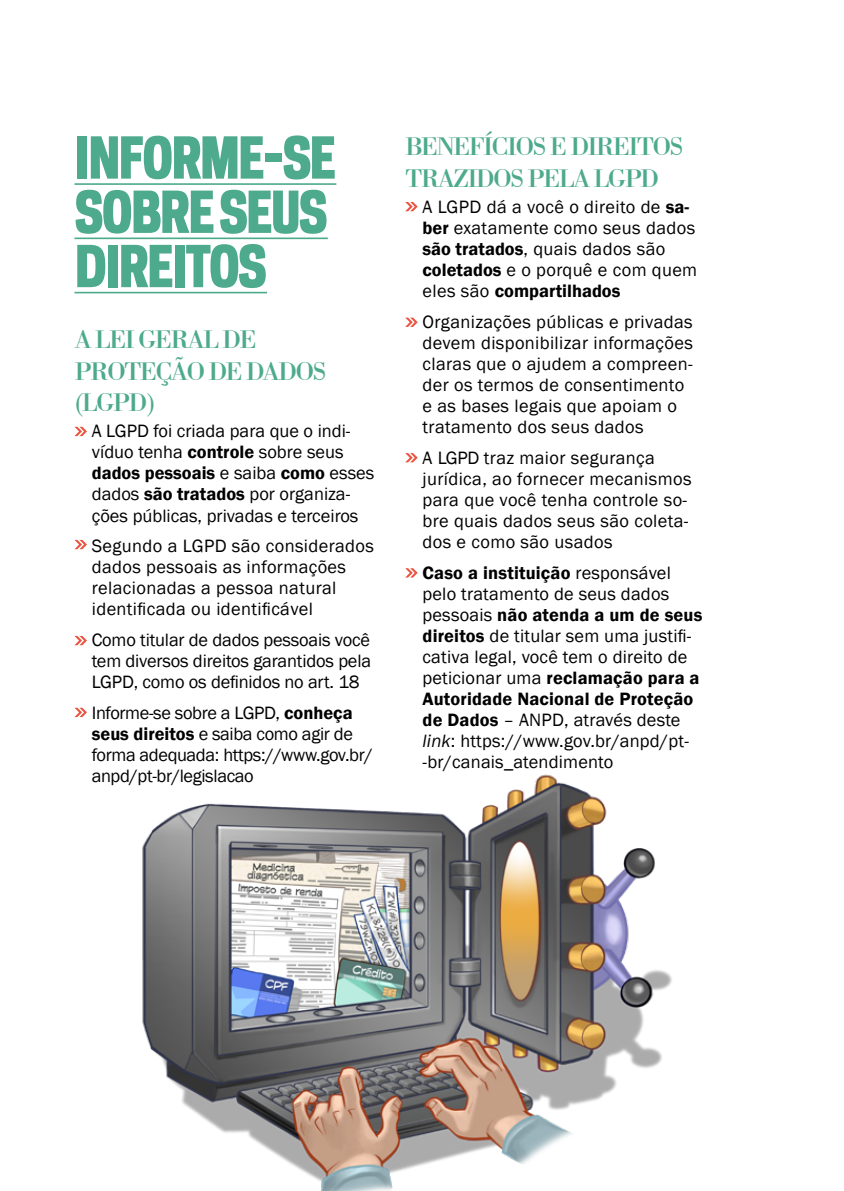
<style>
.page{position:relative;width:844px;height:1191px;background:#fff}
.page>*{position:absolute;margin:0;border:0;box-sizing:border-box;transform-origin:0 0}
.t1{font:800 54.25px/54.2px "Galaxie Polaris Condensed";letter-spacing:-.045em;color:#4eaa8d}
.t2{font:26.25px/31.5px "Bodoni BT";letter-spacing:-.07em;color:#4eaa8d}
.t3{font:18.38px/21px "Franklin Gothic";letter-spacing:.02em;color:#000}
.t4{font:18.38px/21px "Franklin Gothic";color:#000}
.t5{font:18.38px/21px "Franklin Gothic";letter-spacing:-.02em;color:#000}
.s1{font-weight:600}
.s2{font-style:italic}
</style>
<div class="page">
<img style="left:142px;top:774px;width:530px;height:417px">
<hr style="left:74px;top:183px;width:262px;height:2px;background:#4eaa8d">
<hr style="left:74px;top:237px;width:254px;height:2px;background:#4eaa8d">
<hr style="left:74px;top:292px;width:193px;height:1px;background:#4eaa8d">
<svg style="left:74px;top:427px;width:13px;height:9px"></svg>
<svg style="left:405px;top:202px;width:12px;height:9px"></svg>
<svg style="left:405px;top:317px;width:12px;height:10px"></svg>
<svg style="left:405px;top:453px;width:12px;height:9px"></svg>
<svg style="left:405px;top:568px;width:12px;height:9px"></svg>
<svg style="left:74px;top:540px;width:13px;height:9px"></svg>
<svg style="left:74px;top:636px;width:13px;height:9px"></svg>
<svg style="left:74px;top:707px;width:13px;height:10px"></svg>
<h1 class="t1" style="left:74px;top:130px;width:263px">INFORME-SE<br>SOBRE SEUS<br>DIREITOS</h1>
<h2 class="t2" style="left:74px;top:324px;width:254px">A LEI GERAL DE<br>PROTEÇÃO DE DADOS (LGPD)</h2>
<p class="t4" style="left:92px;top:421px;width:284px">A LGPD foi criada para que o indi&shy;víduo tenha <span class="s1">controle</span> sobre seus <span class="s1">dados pessoais</span> e saiba <span class="s1">como</span> esses dados <span class="s1">são tratados</span> por organiza&shy;ções públicas, privadas e terceiros</p>
<p class="t3" style="left:92px;top:536px;width:283px">Segundo a LGPD são considerados dados pessoais as informações relacionadas a pessoa natural identificada ou identificável</p>
<p class="t3" style="left:92px;top:630px;width:281px;text-align:justify">Como titular de dados pessoais você tem diversos direitos garantidos pela LGPD, como os definidos no art. 18</p>
<p class="t5" style="left:92px;top:703px;width:282px">Informe-se sobre a LGPD, <span class="s1">conheça seus direitos</span> e saiba como agir de forma adequada: https://www.gov.br/ anpd/pt-br/legislacao</p>
<h2 class="t2" style="left:405px;top:130px;width:280px">BENEFÍCIOS E DIREITOS<br>TRAZIDOS PELA LGPD</h2>
<p class="t3" style="left:422px;top:196px;width:276px">A LGPD dá a você o direito de <span class="s1">sa&shy;ber</span> exatamente como seus dados <span class="s1">são tratados</span>, quais dados são <span class="s1">coletados</span> e o porquê e com quem eles são <span class="s1">compartilhados</span></p>
<p class="t3" style="left:422px;top:311px;width:272px">Organizações públicas e privadas devem disponibilizar informações claras que o ajudem a compreen&shy;der os termos de consentimento e as bases legais que apoiam o tratamento dos seus dados</p>
<p class="t3" style="left:422px;top:447px;width:270px">A LGPD traz maior segurança jurídica, ao fornecer mecanismos para que você tenha controle so&shy;bre quais dados seus são coleta&shy;dos e como são usados</p>
<p class="t3" style="left:422px;top:562px;width:281px"><span class="s1">Caso a instituição</span> responsável pelo tratamento de seus dados pessoais <span class="s1">não atenda a um de seus direitos</span> de titular sem uma justifi&shy;cativa legal, você tem o direito de peticionar uma <span class="s1">reclamação para a<br>Autoridade Nacional de Proteção de Dados</span> – ANPD, através deste <span class="s2">link</span>: https://www.gov.br/anpd/pt--br/canais_atendimento</p>
</div>
